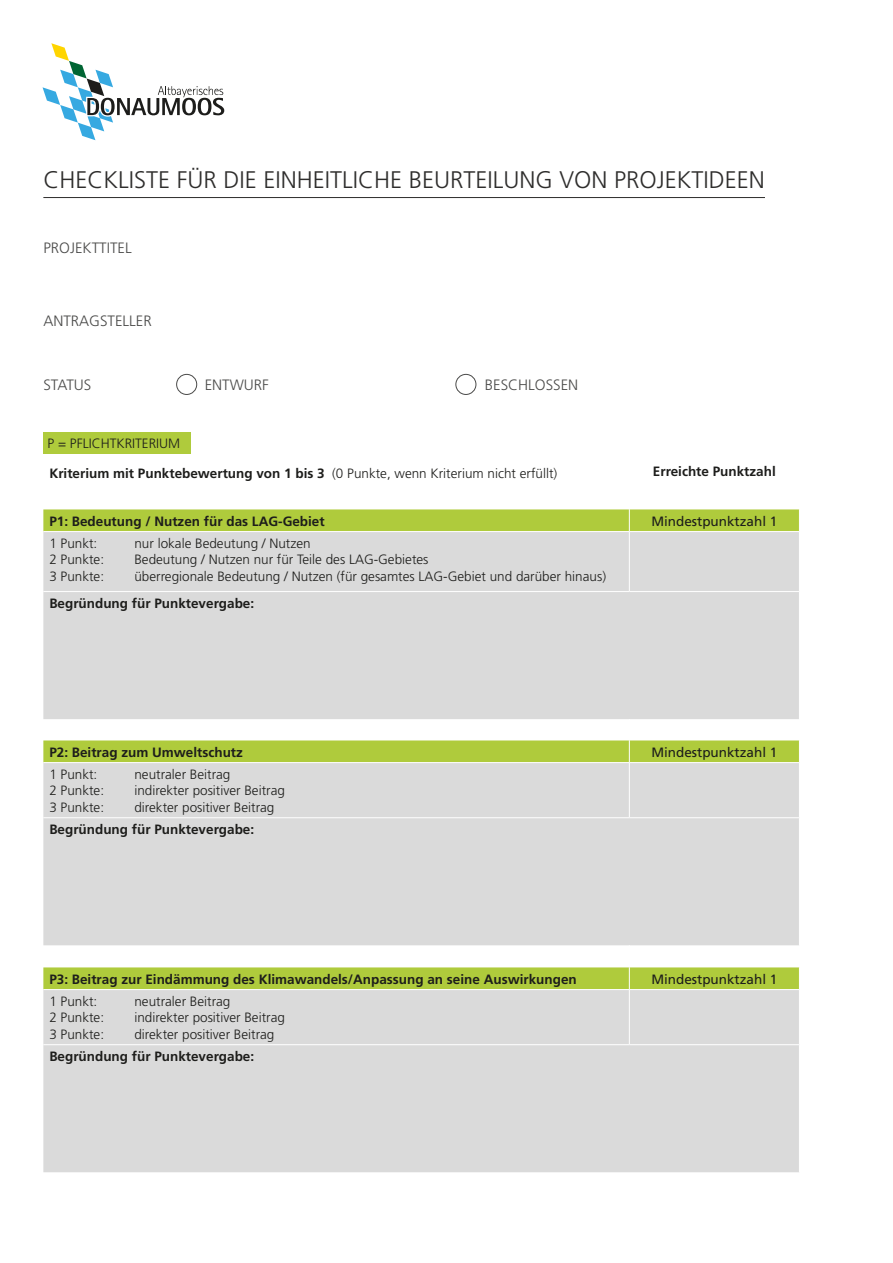
<style>
.page{position:relative;width:893px;height:1263px;background:#fff}
.page>*{position:absolute;margin:0;border:0;box-sizing:border-box;transform-origin:0 0}
.t1{font:300 24px "Frutiger LT Std";color:#2e2d2c}
.t2{font:300 15px "Frutiger LT Std";color:#4a4a49}
.t3{font:300 13.5px "Frutiger LT Std";color:#1d1d1b}
.t4{font:700 13.5px "Frutiger LT Std";color:#1d1d1b}
.t5{font:13.5px "Frutiger LT Std";color:#1d1d1b}
.s1{font-weight:300}
</style>
<div class="page">
<div style="left:43px;top:509px;width:756px;height:22px;background:#afcb3c"></div>
<svg style="left:43px;top:532px;width:756px;height:640px;fill:#dadada"></svg>
<hr style="left:629px;top:532px;width:1px;height:59px;background:#fff">
<hr style="left:629px;top:763px;width:1px;height:54px;background:#fff">
<hr style="left:629px;top:990px;width:1px;height:54px;background:#fff">
<svg style="left:629px;top:509px;width:1px;height:22px"></svg>
<svg style="left:629px;top:719px;width:1px;height:43px"></svg>
<hr style="left:43px;top:762px;width:586px;height:1px;background:#fff">
<hr style="left:629px;top:762px;width:171px;height:1px;background:#fff">
<hr style="left:43px;top:989px;width:586px;height:1px;background:#fff">
<hr style="left:629px;top:989px;width:171px;height:1px;background:#fff">
<svg style="left:629px;top:945px;width:1px;height:44px"></svg>
<hr style="left:43px;top:591px;width:586px;height:1px;background:#fff">
<hr style="left:629px;top:591px;width:171px;height:1px;background:#fff">
<hr style="left:43px;top:817px;width:586px;height:1px;background:#fff">
<hr style="left:629px;top:817px;width:171px;height:1px;background:#fff">
<hr style="left:43px;top:1044px;width:586px;height:1px;background:#fff">
<hr style="left:629px;top:1044px;width:171px;height:1px;background:#fff">
<hr style="left:43px;top:197px;width:722px;height:1px;background:#2e2d2c">
<div style="left:43px;top:432px;width:148px;height:21px;background:#afcb3c"></div>
<svg style="left:43px;top:43px;width:181px;height:97px"></svg>
<div style="left:176px;top:374px;width:21px;height:21px;border:1px solid #4a4a49;border-radius:50%"></div>
<div style="left:455px;top:374px;width:21px;height:21px;border:1px solid #4a4a49;border-radius:50%"></div>
<h1 class="t1" style="left:43px;top:166px;width:723px">CHECKLISTE FÜR DIE EINHEITLICHE BEURTEILUNG VON PROJEKTIDEEN</h1>
<p class="t2" style="left:43px;top:239px;width:90px">PROJEKTTITEL</p>
<p class="t2" style="left:43px;top:312px;width:110px">ANTRAGSTELLER</p>
<p class="t2" style="left:43px;top:376px;width:49px">STATUS</p>
<p class="t2" style="left:205px;top:376px;width:66px">ENTWURF</p>
<p class="t2" style="left:485px;top:376px;width:95px">BESCHLOSSEN</p>
<p class="t3" style="left:48px;top:435px;width:134px">P = PFLICHTKRITERIUM</p>
<p class="t4" style="left:49px;top:466px;width:509px">Kriterium mit Punktebewertung von 1 bis 3 <span class="s1">(0 Punkte, wenn Kriterium nicht erfüllt)</span></p>
<p class="t4" style="left:653px;top:464px;width:124px">Erreichte Punktzahl</p>
<p class="t4" style="left:49px;top:513px;width:277px">P1: Bedeutung / Nutzen für das LAG-Gebiet</p>
<p class="t5" style="left:651px;top:513px;width:128px">Mindestpunktzahl 1</p>
<p class="t3" style="left:49px;top:535px;width:50px">1 Punkt:</p>
<p class="t3" style="left:134px;top:535px;width:178px">nur lokale Bedeutung / Nutzen</p>
<p class="t3" style="left:49px;top:552px;width:56px">2 Punkte:</p>
<p class="t3" style="left:134px;top:552px;width:296px">Bedeutung / Nutzen nur für Teile des LAG-Gebietes</p>
<p class="t3" style="left:49px;top:568px;width:56px">3 Punkte:</p>
<p class="t3" style="left:134px;top:568px;width:473px">überregionale Bedeutung / Nutzen (für gesamtes LAG-Gebiet und darüber hinaus)</p>
<p class="t4" style="left:49px;top:595px;width:206px">Begründung für Punktevergabe:</p>
<p class="t4" style="left:49px;top:744px;width:195px">P2: Beitrag zum Umweltschutz</p>
<p class="t5" style="left:651px;top:744px;width:128px">Mindestpunktzahl 1</p>
<p class="t3" style="left:49px;top:766px;width:50px">1 Punkt:</p>
<p class="t3" style="left:134px;top:766px;width:97px">neutraler Beitrag</p>
<p class="t3" style="left:49px;top:783px;width:56px">2 Punkte:</p>
<p class="t3" style="left:134px;top:783px;width:152px">indirekter positiver Beitrag</p>
<p class="t3" style="left:49px;top:799px;width:56px">3 Punkte:</p>
<p class="t3" style="left:134px;top:799px;width:141px">direkter positiver Beitrag</p>
<p class="t4" style="left:49px;top:821px;width:206px">Begründung für Punktevergabe:</p>
<p class="t4" style="left:49px;top:971px;width:529px">P3: Beitrag zur Eindämmung des Klimawandels/Anpassung an seine Auswirkungen</p>
<p class="t5" style="left:651px;top:971px;width:128px">Mindestpunktzahl 1</p>
<p class="t3" style="left:49px;top:993px;width:50px">1 Punkt:</p>
<p class="t3" style="left:134px;top:993px;width:97px">neutraler Beitrag</p>
<p class="t3" style="left:49px;top:1010px;width:56px">2 Punkte:</p>
<p class="t3" style="left:134px;top:1010px;width:152px">indirekter positiver Beitrag</p>
<p class="t3" style="left:49px;top:1026px;width:56px">3 Punkte:</p>
<p class="t3" style="left:134px;top:1026px;width:141px">direkter positiver Beitrag</p>
<p class="t4" style="left:49px;top:1048px;width:206px">Begründung für Punktevergabe:</p>
</div>
